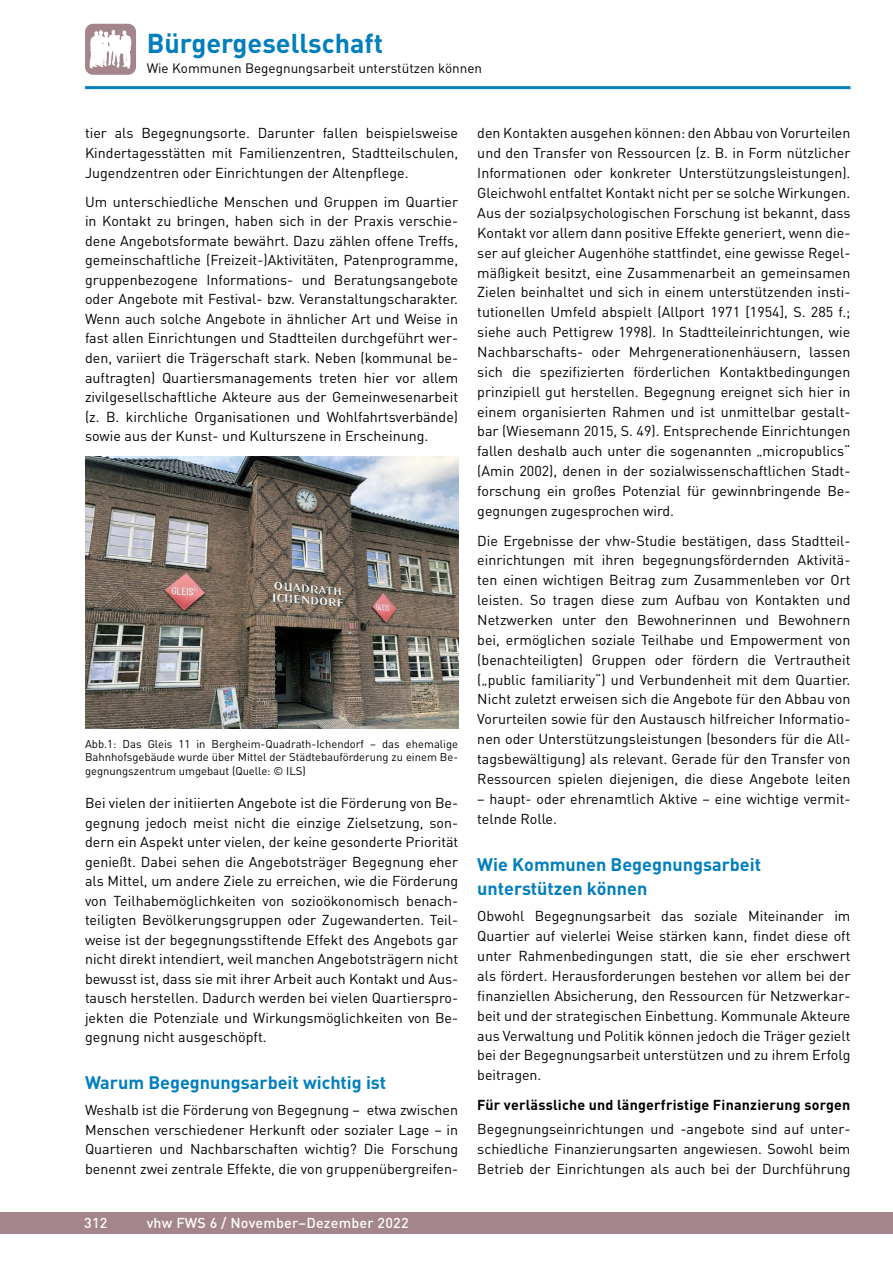
<style>
.page{position:relative;width:893px;height:1263px;background:#fff}
.page>*{position:absolute;margin:0;border:0;box-sizing:border-box;transform-origin:0 0}
.t1{font:700 27px "DIN Pro";color:#007fbc}
.t2{font:700 18px/24.3px "DIN Pro";color:#007fbc}
.t3{font:14.25px/19.8px "DIN Pro";color:#000;text-align:justify}
.t4{font:700 14.25px "DIN Pro";letter-spacing:.015em;color:#000}
.t5{font:500 14.25px "DIN Pro";letter-spacing:.015em;color:#fff}
.t6{font:13.5px "DIN Pro";color:#000}
.t7{font:11.25px/13.5px "DIN Pro";color:#000;text-align:justify}
</style>
<div class="page">
<div style="left:0;top:1212px;width:893px;height:21px;background:#a4858b"></div>
<hr style="left:85px;top:86px;width:765px;height:3px;background:#007fbc">
<div style="left:85px;top:24px;width:51px;height:51px;background:#a4858b;border-radius:8px"></div>
<svg style="left:90px;top:30px;width:41px;height:39px"></svg>
<img style="left:85px;top:456px;width:373px;height:272px">
<h1 class="t1" style="left:147px;top:25px;width:238px">Bürgergesellschaft</h1>
<p class="t6" style="left:147px;top:59px;width:337px">Wie Kommunen Begegnungsarbeit unterstützen können</p>
<p class="t3" style="left:85px;top:123px;width:375px">tier als Begegnungsorte. Darunter fallen beispielsweise Kindertagesstätten mit Familienzentren, Stadtteilschulen, Jugendzentren oder Einrichtungen der Altenpflege.</p>
<p class="t3" style="left:85px;top:191px;width:375px">Um unterschiedliche Menschen und Gruppen im Quartier in Kontakt zu bringen, haben sich in der Praxis verschie&shy;dene Angebotsformate bewährt. Dazu zählen offene Treffs, gemeinschaftliche (Freizeit-)Aktivitäten, Patenprogramme, gruppenbezogene Informations- und Beratungsangebote oder Angebote mit Festival- bzw. Veranstaltungscharakter.<br>Wenn auch solche Angebote in ähnlicher Art und Weise in fast allen Einrichtungen und Stadtteilen durchgeführt wer&shy;den, variiert die Trägerschaft stark. Neben (kommunal be&shy;auftragten) Quartiersmanagements treten hier vor allem zivilgesellschaftliche Akteure aus der Gemeinwesenarbeit (z. B. kirchliche Organisationen und Wohlfahrtsverbände) sowie aus der Kunst- und Kulturszene in Erscheinung.</p>
<p class="t7" style="left:85px;top:737px;width:375px">Abb.1: Das Gleis 11 in Bergheim-Quadrath-Ichendorf – das ehemalige Bahnhofsgebäude wurde über Mittel der Städtebauförderung zu einem Be&shy;gegnungszentrum umgebaut (Quelle: © ILS)</p>
<p class="t3" style="left:85px;top:792px;width:375px">Bei vielen der initiierten Angebote ist die Förderung von Be&shy;gegnung jedoch meist nicht die einzige Zielsetzung, son&shy;dern ein Aspekt unter vielen, der keine gesonderte Priorität genießt. Dabei sehen die Angebotsträger Begegnung eher als Mittel, um andere Ziele zu erreichen, wie die Förderung von Teilhabemöglichkeiten von sozioökonomisch benach&shy;teiligten Bevölkerungsgruppen oder Zugewanderten. Teil&shy;weise ist der begegnungsstiftende Effekt des Angebots gar nicht direkt intendiert, weil manchen Angebotsträgern nicht bewusst ist, dass sie mit ihrer Arbeit auch Kontakt und Aus&shy;tausch herstellen. Dadurch werden bei vielen Quartierspro&shy;jekten die Potenziale und Wirkungsmöglichkeiten von Be&shy;gegnung nicht ausgeschöpft.</p>
<p class="t2" style="left:85px;top:1070px;width:303px">Warum Begegnungsarbeit wichtig ist</p>
<p class="t3" style="left:85px;top:1099px;width:375px">Weshalb ist die Förderung von Begegnung – etwa zwischen Menschen verschiedener Herkunft oder sozialer Lage – in Quartieren und Nachbarschaften wichtig? Die Forschung benennt zwei zentrale Effekte, die von gruppenübergreifen-</p>
<p class="t5" style="left:84px;top:1213px;width:25px">312</p>
<p class="t5" style="left:147px;top:1213px;width:263px">vhw FWS 6 / November–Dezember 2022</p>
<p class="t3" style="left:477px;top:123px;width:375px">den Kontakten ausgehen können: den Abbau von Vorurteilen und den Transfer von Ressourcen (z. B. in Form nützlicher Informationen oder konkreter Unterstützungsleistungen).<br>Gleichwohl entfaltet Kontakt nicht per se solche Wirkungen.<br>Aus der sozialpsychologischen Forschung ist bekannt, dass Kontakt vor allem dann positive Effekte generiert, wenn die&shy;ser auf gleicher Augenhöhe stattfindet, eine gewisse Regel&shy;mäßigkeit besitzt, eine Zusammenarbeit an gemeinsamen Zielen beinhaltet und sich in einem unterstützenden insti&shy;tutionellen Umfeld abspielt (Allport 1971 [1954], S. 285 f.; siehe auch Pettigrew 1998). In Stadtteileinrichtungen, wie Nachbarschafts- oder Mehrgenerationenhäusern, lassen sich die spezifizierten förderlichen Kontaktbedingungen prinzipiell gut herstellen. Begegnung ereignet sich hier in einem organisierten Rahmen und ist unmittelbar gestalt&shy;bar (Wiesemann 2015, S. 49). Entsprechende Einrichtungen fallen deshalb auch unter die sogenannten „micropublics“ (Amin 2002), denen in der sozialwissenschaftlichen Stadt&shy;forschung ein großes Potenzial für gewinnbringende Be&shy;gegnungen zugesprochen wird.</p>
<p class="t3" style="left:477px;top:530px;width:375px">Die Ergebnisse der vhw-Studie bestätigen, dass Stadtteil&shy;einrichtungen mit ihren begegnungsfördernden Aktivitä&shy;ten einen wichtigen Beitrag zum Zusammenleben vor Ort leisten. So tragen diese zum Aufbau von Kontakten und Netzwerken unter den Bewohnerinnen und Bewohnern bei, ermöglichen soziale Teilhabe und Empowerment von (benachteiligten) Gruppen oder fördern die Vertrautheit („public familiarity“) und Verbundenheit mit dem Quartier.<br>Nicht zuletzt erweisen sich die Angebote für den Abbau von Vorurteilen sowie für den Austausch hilfreicher Informatio&shy;nen oder Unterstützungsleistungen (besonders für die All&shy;tagsbewältigung) als relevant. Gerade für den Transfer von Ressourcen spielen diejenigen, die diese Angebote leiten</p>
<p class="t3" style="left:477px;top:788px;width:375px">– haupt- oder ehrenamtlich Aktive – eine wichtige vermit&shy;telnde Rolle.</p>
<p class="t2" style="left:477px;top:851px;width:285px">Wie Kommunen Begegnungsarbeit unterstützen können</p>
<p class="t3" style="left:477px;top:906px;width:375px">Obwohl Begegnungsarbeit das soziale Miteinander im Quartier auf vielerlei Weise stärken kann, findet diese oft unter Rahmenbedingungen statt, die sie eher erschwert als fördert. Herausforderungen bestehen vor allem bei der finanziellen Absicherung, den Ressourcen für Netzwerkar&shy;beit und der strategischen Einbettung. Kommunale Akteure aus Verwaltung und Politik können jedoch die Träger gezielt bei der Begegnungsarbeit unterstützen und zu ihrem Erfolg beitragen.</p>
<p class="t4" style="left:477px;top:1095px;width:374px">Für verlässliche und längerfristige Finanzierung sorgen</p>
<p class="t3" style="left:477px;top:1118px;width:375px">Begegnungseinrichtungen und -angebote sind auf unter&shy;schiedliche Finanzierungsarten angewiesen. Sowohl beim Betrieb der Einrichtungen als auch bei der Durchführung</p>
</div>
